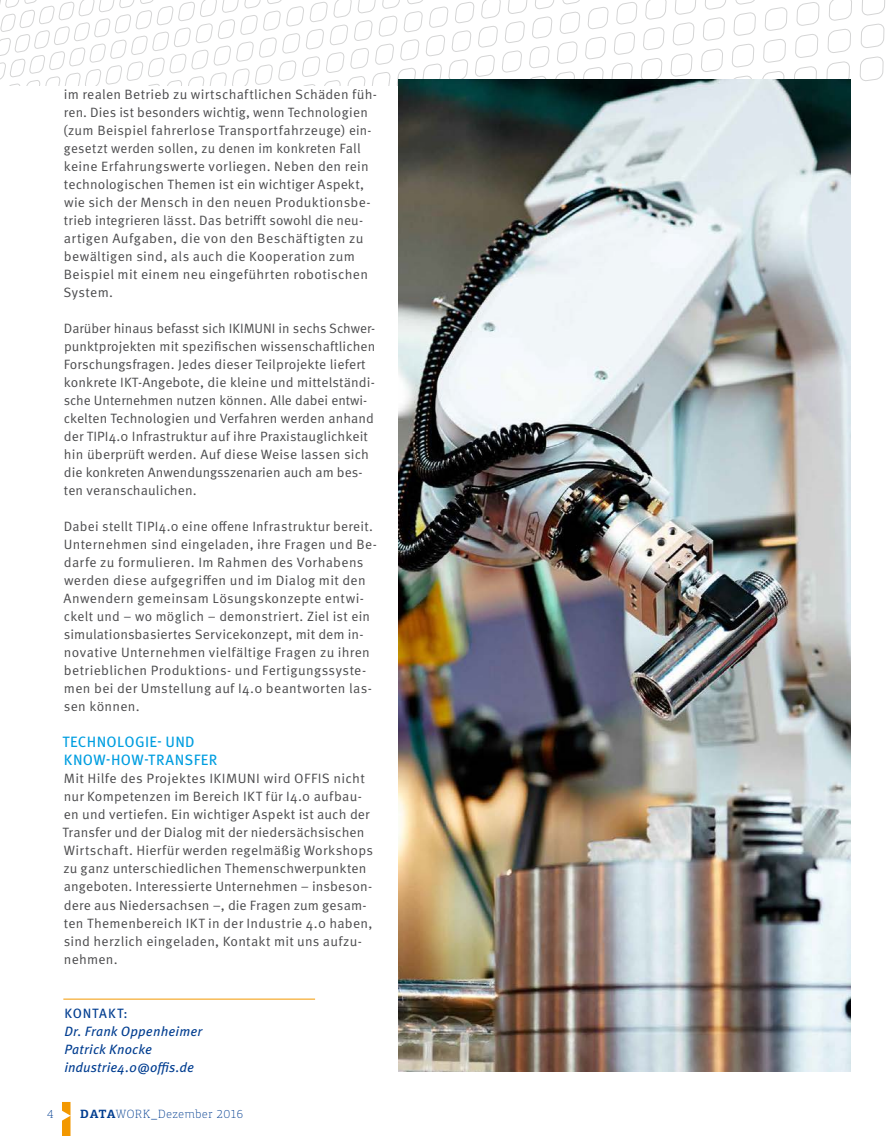
<style>
.page{position:relative;width:893px;height:1136px;background:#fff}
.page>*{position:absolute;margin:0;border:0;box-sizing:border-box;transform-origin:0 0}
.t1{font:15px/18px "Meta OT";letter-spacing:.025em;color:#009ee0}
.t2{font:13.5px/18px "Meta OT";letter-spacing:.015em;color:#4b4b4d}
.t3{font:italic 13.5px/18px "Meta OT";letter-spacing:.01em;color:#003d90}
.t4{font:13.5px "Meta OT";letter-spacing:.065em;color:#003d90}
.t5{font:100 12px "PF Agora Slab Pro";letter-spacing:.06em;color:#003d90}
.s1{font-weight:700}
.s2{font-family:"Meta OT";font-weight:400}
</style>
<div class="page">
<svg style="left:0;top:0;width:885px;height:85px"></svg>
<svg style="left:62px;top:1102px;width:9px;height:33px"></svg>
<hr style="left:63px;top:998px;width:252px;height:1px;background:#f39800">
<img style="left:399px;top:80px;width:451px;height:991px">
<p class="t2" style="left:63px;top:85px;width:315px">im realen Betrieb zu wirtschaftlichen Schäden füh&shy;ren. Dies ist besonders wichtig, wenn Technologien (zum Beispiel fahrerlose Transportfahrzeuge) ein&shy;gesetzt werden sollen, zu denen im konkreten Fall keine Erfahrungswerte vorliegen. Neben den rein technologischen Themen ist ein wichtiger Aspekt, wie sich der Mensch in den neuen Produktionsbe&shy;trieb integrieren lässt. Das betrifft sowohl die neu&shy;artigen Aufgaben, die von den Beschäftigten zu bewältigen sind, als auch die Kooperation zum Beispiel mit einem neu eingeführten robotischen System.</p>
<p class="t2" style="left:64px;top:319px;width:313px">Darüber hinaus befasst sich IKIMUNI in sechs Schwer&shy;punktprojekten mit spezifischen wissenschaftlichen Forschungsfragen. Jedes dieser Teilprojekte liefert konkrete IKT-Angebote, die kleine und mittelständi&shy;sche Unternehmen nutzen können. Alle dabei entwi&shy;ckelten Technologien und Verfahren werden anhand der TIPI4.0 Infrastruktur auf ihre Praxistauglichkeit hin überprüft werden. Auf diese Weise lassen sich die konkreten Anwendungsszenarien auch am bes&shy;ten veranschaulichen.</p>
<p class="t2" style="left:64px;top:517px;width:315px">Dabei stellt TIPI4.0 eine offene Infrastruktur bereit.<br>Unternehmen sind eingeladen, ihre Fragen und Be&shy;darfe zu formulieren. Im Rahmen des Vorhabens werden diese aufgegriffen und im Dialog mit den Anwendern gemeinsam Lösungskonzepte entwi&shy;ckelt und – wo möglich – demonstriert. Ziel ist ein simulationsbasiertes Servicekonzept, mit dem in&shy;novative Unternehmen vielfältige Fragen zu ihren betrieblichen Produktions- und Fertigungssyste&shy;men bei der Umstellung auf I4.0 beantworten las&shy;sen können.</p>
<p class="t1" style="left:62px;top:733px;width:157px">TECHNOLOGIE- UND<br>KNOW-HOW-TRANSFER</p>
<p class="t2" style="left:63px;top:769px;width:312px">Mit Hilfe des Projektes IKIMUNI wird OFFIS nicht nur Kompetenzen im Bereich IKT für I4.0 aufbau&shy;en und vertiefen. Ein wichtiger Aspekt ist auch der Transfer und der Dialog mit der niedersächsischen Wirtschaft. Hierfür werden regelmäßig Workshops zu ganz unterschiedlichen Themenschwerpunkten angeboten. Interessierte Unternehmen – insbeson&shy;dere aus Niedersachsen –, die Fragen zum gesam&shy;ten Themenbereich IKT in der Industrie 4.0 haben, sind herzlich eingeladen, Kontakt mit uns aufzu&shy;nehmen.</p>
<p class="t4" style="left:64px;top:1004px;width:65px">KONTAKT:</p>
<p class="t3" style="left:64px;top:1021px;width:139px">Dr. Frank Oppenheimer<br>Patrick Knocke industrie4.0@offis.de</p>
<p class="t5" style="left:47px;top:1107px;width:8px">4</p>
<p class="t5" style="left:80px;top:1107px;width:164px"><span class="s1">DATA</span>WORK<span class="s2">_</span>Dezember 2016</p>
</div>
